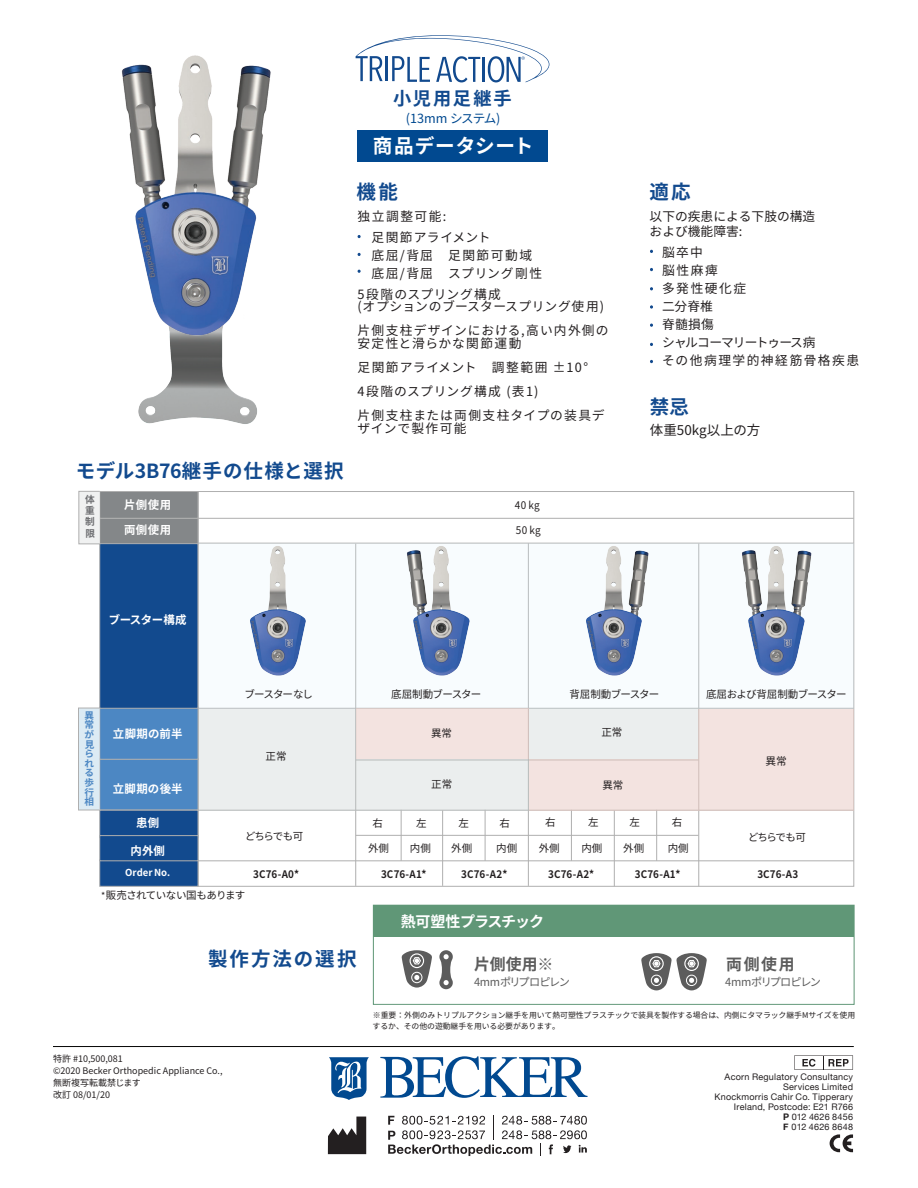
<style>
.page{position:relative;width:918px;height:1188px;background:#fff}
.page>*{position:absolute;margin:0;border:0;box-sizing:border-box;transform-origin:0 0}
.t1{font:700 19.65px "Noto Sans CJ Kjp";letter-spacing:.045em;color:#fff}
.t2{font:700 19.5px "Noto Sans CJ Kjp";letter-spacing:.02em;color:#124a8e}
.t3{font:700 19.5px "Noto Sans CJ Kjp";letter-spacing:.1em;color:#124a8e}
.t4{font:700 19.5px "Noto Sans CJ Kjp";letter-spacing:.05em;color:#124a8e}
.t5{font:700 18.15px "Noto Sans CJ Kjp";letter-spacing:.115em;color:#124a8e}
.t6{font:700 15.9px "Noto Sans CJ Kjp";letter-spacing:.05em;color:#5c5c5c}
.t7{font:700 15px "Noto Sans CJ Kjp";letter-spacing:-.06em;color:#fff}
.t8{font:13.5px "Noto Sans CJ Kjp";color:#231f20}
.t9{font:12.75px/18px "Noto Sans CJ Kjp";letter-spacing:.075em;color:#231f20}
.t10{font:12.75px/18px "Noto Sans CJ Kjp";letter-spacing:.1em;color:#231f20}
.t11{font:12.75px/12px "Noto Sans CJ Kjp";letter-spacing:.045em;color:#231f20}
.t12{font:12.75px/15px "Noto Sans CJ Kjp";color:#231f20}
.t13{font:12.6px "Noto Sans CJ Kjp";letter-spacing:-.045em;color:#014990}
.t14{font:700 11.55px "Noto Sans CJ Kjp";letter-spacing:.015em;color:#fff}
.t15{font:700 11.55px "Noto Sans CJ Kjp";letter-spacing:-.04em;color:#fff}
.t16{font:11.1px "Noto Sans CJ Kjp";letter-spacing:-.06em;color:#5c5c5c}
.t17{font:10.65px "Noto Sans CJ Kjp";color:#231f20}
.t18{font:10.5px "Noto Sans CJ Kjp";letter-spacing:-.045em;color:#231f20}
.t19{font:10.5px "Noto Sans CJ Kjp";letter-spacing:-.065em;color:#231f20}
.t20{font:10.5px "Noto Sans CJ Kjp";letter-spacing:-.045em;color:#231f20;scale:.95 1}
.t21{font:10.5px "Noto Sans CJ Kjp";letter-spacing:-.09em;color:#231f20}
.t22{font:700 10.35px "Noto Sans CJ Kjp";letter-spacing:.01em;color:#231f20;scale:.95 1}
.t23{font:700 9.75px/11.2px "Noto Sans CJ Kjp";color:#6d6e71;text-align:justify}
.t24{font:700 9.6px "Noto Sans CJ Kjp";letter-spacing:-.005em;color:#fff}
.t25{font:700 9.45px/9.6px "Noto Sans CJ Kjp";color:#4c87c3;text-align:justify}
.t26{font:9px/9.9px "Helvetica Neue";letter-spacing:.025em;color:#231f20;text-align:right}
.t27{font:9px/12px "Noto Sans CJ Kjp";color:#231f20}
.t28{font:7.8px/10.9px "Noto Sans CJ Kjp";letter-spacing:-.01em;color:#231f20}
.s1{font-size:9px}
.s2{font-weight:700}
</style>
<div class="page">
<div style="left:373px;top:905px;width:481px;height:32px;background:#609777"></div>
<div style="left:373px;top:905px;width:481px;height:100px;border:1px solid #609777"></div>
<svg style="left:830px;top:1134px;width:23px;height:18px"></svg>
<svg style="left:794px;top:1055px;width:59px;height:15px"></svg>
<svg style="left:329px;top:1057px;width:40px;height:43px"></svg>
<svg style="left:380px;top:1056px;width:208px;height:42px"></svg>
<svg style="left:328px;top:1117px;width:38px;height:37px"></svg>
<svg style="left:388px;top:1115px;width:199px;height:41px"></svg>
<hr style="left:53px;top:1046px;width:801px;height:1px;background:#050504">
<hr style="left:528px;top:543px;width:1px;height:343px;background:#afafaf">
<hr style="left:698px;top:543px;width:1px;height:343px;background:#afafaf">
<hr style="left:355px;top:544px;width:1px;height:342px;background:#afafaf">
<hr style="left:356px;top:835px;width:342px;height:1px;background:#afafaf">
<hr style="left:198px;top:518px;width:656px;height:1px;background:#afafaf">
<hr style="left:198px;top:708px;width:656px;height:1px;background:#afafaf">
<hr style="left:198px;top:810px;width:656px;height:1px;background:#afafaf">
<hr style="left:198px;top:860px;width:656px;height:1px;background:#afafaf">
<hr style="left:442px;top:810px;width:1px;height:76px;background:#afafaf">
<hr style="left:401px;top:810px;width:1px;height:51px;background:#afafaf">
<hr style="left:485px;top:810px;width:1px;height:51px;background:#afafaf">
<hr style="left:571px;top:810px;width:1px;height:51px;background:#afafaf">
<hr style="left:656px;top:810px;width:1px;height:51px;background:#afafaf">
<hr style="left:614px;top:810px;width:1px;height:76px;background:#afafaf">
<div style="left:198px;top:543px;width:656px;height:165px;background:#f8fcfe"></div>
<div style="left:529px;top:759px;width:170px;height:51px;background:#f3e3e0"></div>
<div style="left:356px;top:759px;width:172px;height:52px;background:#ebeeee"></div>
<div style="left:529px;top:709px;width:169px;height:50px;background:#ebeeee"></div>
<div style="left:198px;top:709px;width:158px;height:101px;background:#ebeeee"></div>
<div style="left:356px;top:709px;width:172px;height:50px;background:#f3e3e0"></div>
<div style="left:699px;top:709px;width:155px;height:101px;background:#f3e3e0"></div>
<div style="left:99px;top:518px;width:99px;height:27px;background:#848789;border:1px solid #afafaf"></div>
<div style="left:99px;top:759px;width:99px;height:51px;background:#4c87c3;border:1px solid #afafaf"></div>
<div style="left:99px;top:707px;width:99px;height:53px;background:#4c87c3;border:1px solid #afafaf"></div>
<div style="left:99px;top:543px;width:99px;height:166px;background:#124a8e;border:1px solid #afafaf"></div>
<div style="left:99px;top:491px;width:99px;height:28px;background:#848789;border:1px solid #afafaf"></div>
<div style="left:99px;top:859px;width:99px;height:28px;background:#124a8e;border:1px solid #afafaf"></div>
<div style="left:99px;top:810px;width:99px;height:28px;background:#124a8e;border:1px solid #afafaf"></div>
<div style="left:99px;top:835px;width:99px;height:26px;background:#124a8e;border:1px solid #afafaf"></div>
<img style="left:235px;top:542px;width:87px;height:134px">
<img style="left:571px;top:542px;width:87px;height:134px">
<img style="left:399px;top:542px;width:86px;height:134px">
<img style="left:734px;top:542px;width:86px;height:134px">
<img style="left:138px;top:348px;width:119px;height:76px">
<img style="left:122px;top:55px;width:149px;height:293px">
<svg style="left:650px;top:305px;width:3px;height:4px"></svg>
<svg style="left:356px;top:35px;width:193px;height:47px"></svg>
<div style="left:357px;top:130px;width:190px;height:31px;background:#014990"></div>
<svg style="left:401px;top:950px;width:31px;height:38px"></svg>
<svg style="left:439px;top:950px;width:14px;height:39px"></svg>
<svg style="left:641px;top:953px;width:66px;height:37px"></svg>
<div style="left:78px;top:491px;width:22px;height:53px;background:#f0f1f1;border:1px solid #afafaf"></div>
<div style="left:78px;top:708px;width:22px;height:102px;background:#dcebf4;border:1px solid #afafaf"></div>
<h3 class="t5" style="left:393px;top:88px;width:120px">小児用足継手</h3>
<p class="t13" style="left:406px;top:111px;width:96px">(13mm システム)</p>
<h2 class="t2" style="left:76px;top:460px;width:269px">モデル3B76継手の仕様と選択</h2>
<p class="t23" style="left:85px;top:494px;width:11px">体重制限</p>
<p class="t14" style="left:124px;top:499px;width:48px">片側使用</p>
<p class="t14" style="left:124px;top:524px;width:48px">両側使用</p>
<h1 class="t1" style="left:373px;top:135px;width:162px">商品データシート</h1>
<h2 class="t4" style="left:356px;top:181px;width:43px">機能</h2>
<p class="t9" style="left:358px;top:208px;width:90px">独立調整可能:</p>
<p class="t9" style="left:372px;top:228px;width:172px">足関節アライメント<br>底屈/背屈　足関節可動域底屈/背屈　スプリング剛性</p>
<p class="t11" style="left:358px;top:289px;width:248px">5段階のスプリング構成<br>(オプションのブースタースプリング使用)</p>
<p class="t9" style="left:358px;top:324px;width:253px;line-height:13.5px">片側支柱デザインにおける,高い内外側の安定性と滑らかな関節運動</p>
<p class="t9" style="left:358px;top:356px;width:248px;line-height:24px">足関節アライメント　調整範囲 ±10°<br>4段階のスプリング構成 (表1)<br>片側支柱または両側支柱タイプの装具デ</p>
<p class="t9" style="left:358px;top:420px;width:111px">ザインで製作可能</p>
<p class="t20" style="left:515px;top:499px;width:28px">40 kg</p>
<p class="t20" style="left:516px;top:525px;width:28px">50 kg</p>
<p class="t15" style="left:109px;top:613px;width:79px">ブースター構成</p>
<h2 class="t4" style="left:650px;top:181px;width:42px">適応</h2>
<p class="t12" style="left:650px;top:209px;width:167px">以下の疾患による下肢の構造および機能障害:</p>
<p class="t10" style="left:662px;top:244px;width:199px">脳卒中<br>脳性麻痺<br>多発性硬化症<br>二分脊椎<br>脊髄損傷<br>シャルコーマリートゥース病<br>その他病理学的神経筋骨格疾患</p>
<h2 class="t4" style="left:650px;top:396px;width:41px">禁忌</h2>
<p class="t8" style="left:650px;top:422px;width:112px">体重50kg以上の方</p>
<p class="t25" style="left:84px;top:711px;width:11px">異常が見られる歩行相</p>
<p class="t14" style="left:113px;top:727px;width:71px">立脚期の前半</p>
<p class="t14" style="left:113px;top:782px;width:71px">立脚期の後半</p>
<p class="t14" style="left:136px;top:817px;width:25px">患側</p>
<p class="t14" style="left:130px;top:844px;width:36px">内外側</p>
<p class="t24" style="left:125px;top:867px;width:46px">Order No.</p>
<p class="t21" style="left:244px;top:688px;width:70px">ブースターなし</p>
<p class="t19" style="left:391px;top:688px;width:92px">底屈制動ブースター</p>
<p class="t19" style="left:569px;top:688px;width:92px">背屈制動ブースター</p>
<p class="t18" style="left:706px;top:688px;width:142px">底屈および背屈制動ブースター</p>
<p class="t18" style="left:266px;top:750px;width:22px">正常</p>
<p class="t18" style="left:431px;top:727px;width:22px">異常</p>
<p class="t18" style="left:431px;top:778px;width:22px">正常</p>
<p class="t18" style="left:601px;top:726px;width:22px">正常</p>
<p class="t18" style="left:602px;top:780px;width:22px">異常</p>
<p class="t17" style="left:766px;top:756px;width:23px">異常</p>
<p class="t18" style="left:373px;top:817px;width:12px">右</p>
<p class="t18" style="left:416px;top:817px;width:12px">左</p>
<p class="t18" style="left:459px;top:817px;width:12px">左</p>
<p class="t18" style="left:499px;top:817px;width:12px">右</p>
<p class="t18" style="left:545px;top:816px;width:12px">右</p>
<p class="t18" style="left:588px;top:816px;width:12px">左</p>
<p class="t18" style="left:630px;top:816px;width:12px">左</p>
<p class="t18" style="left:672px;top:816px;width:12px">右</p>
<p class="t18" style="left:368px;top:842px;width:22px">外側</p>
<p class="t18" style="left:410px;top:842px;width:22px">内側</p>
<p class="t18" style="left:451px;top:842px;width:22px">外側</p>
<p class="t18" style="left:496px;top:842px;width:22px">内側</p>
<p class="t18" style="left:539px;top:842px;width:22px">外側</p>
<p class="t18" style="left:581px;top:842px;width:22px">内側</p>
<p class="t18" style="left:623px;top:842px;width:22px">外側</p>
<p class="t18" style="left:668px;top:842px;width:22px">内側</p>
<p class="t18" style="left:245px;top:830px;width:60px">どちらでも可</p>
<p class="t18" style="left:748px;top:831px;width:60px">どちらでも可</p>
<p class="t22" style="left:253px;top:868px;width:50px">3C76-A0*</p>
<p class="t22" style="left:381px;top:868px;width:49px">3C76-A1*</p>
<p class="t22" style="left:461px;top:868px;width:50px">3C76-A2*</p>
<p class="t22" style="left:548px;top:868px;width:50px">3C76-A2*</p>
<p class="t22" style="left:635px;top:868px;width:49px">3C76-A1*</p>
<p class="t22" style="left:757px;top:868px;width:45px">3C76-A3</p>
<p class="t18" style="left:101px;top:889px;width:146px"><span class="s1">*</span>販売されていない国もあります</p>
<h2 class="t3" style="left:208px;top:947px;width:150px">製作方法の選択</h2>
<p class="t27" style="left:53px;top:1053px;width:171px">特許 #10,500,081<br>©2020 Becker Orthopedic Appliance Co.,無断複写転載禁じます<br>改訂 08/01/20</p>
<p class="t7" style="left:401px;top:913px;width:145px">熱可塑性プラスチック</p>
<p class="t6" style="left:474px;top:955px;width:81px">片側使用※</p>
<p class="t16" style="left:474px;top:976px;width:97px">4mmポリプロピレン</p>
<p class="t6" style="left:726px;top:955px;width:70px">両側使用</p>
<p class="t16" style="left:725px;top:975px;width:97px">4mmポリプロピレン</p>
<p class="t28" style="left:373px;top:1009px;width:484px">※重要：外側のみトリプルアクション継手を用いて熱可塑性プラスチックで装具を製作する場合は、内側にタマラック継手Mサイズを使用するか、その他の遊動継手を用いる必要があります。</p>
<p class="t26" style="left:715px;top:1073px;width:140px">Acorn Regulatory Consultancy<br>Services Limited<br>Knockmorris Cahir Co. Tipperary<br>Ireland, Postcode: E21 R766<br><span class="s2">P</span> 012 4626 8456<br><span class="s2">F</span> 012 4626 8648</p>
</div>
